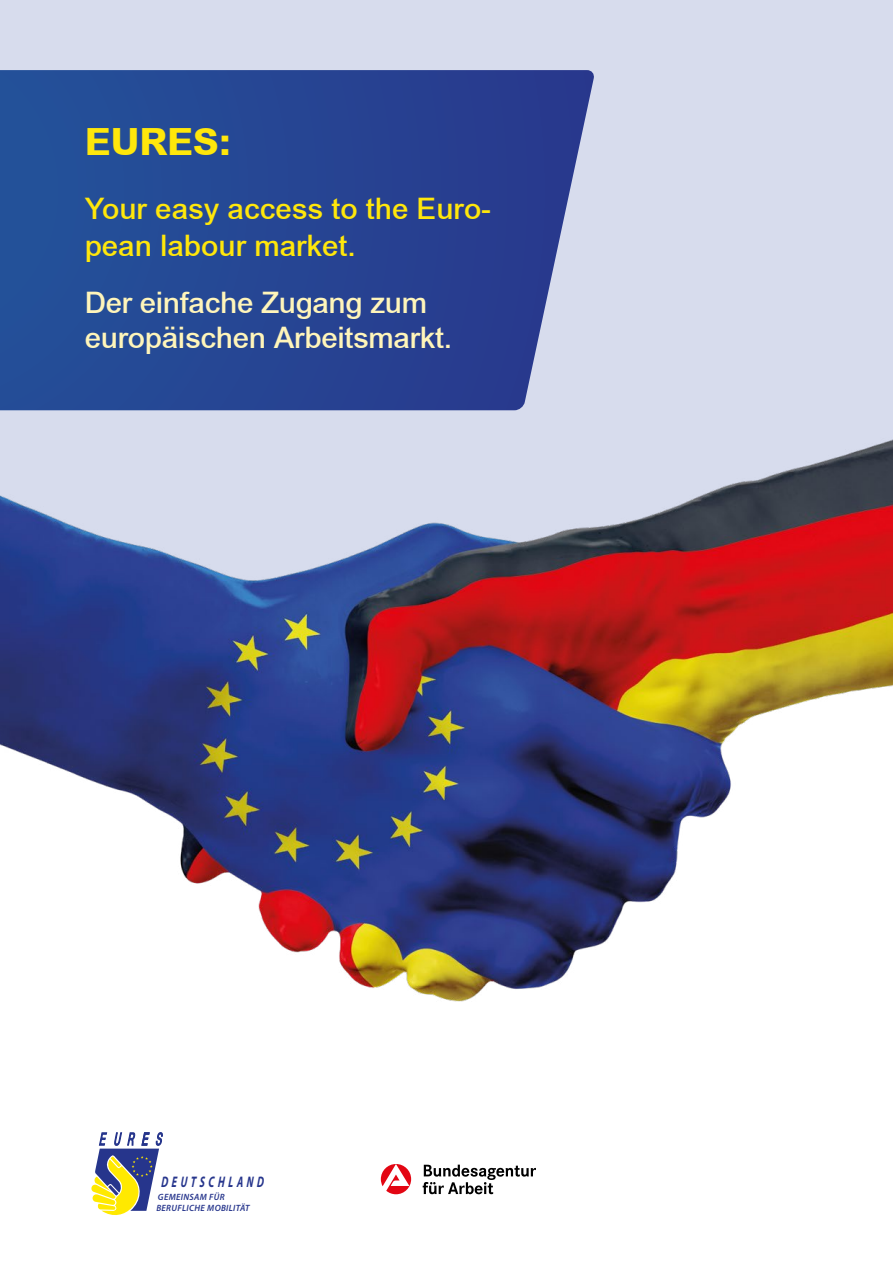
<style>
.page{position:relative;width:893px;height:1263px;background:#fff}
.page>*{position:absolute;margin:0;border:0;box-sizing:border-box;transform-origin:0 0}
.t1{font:800 37.5px "Arial";letter-spacing:-.01em;color:#ffe70b}
.t2{font:500 29.7px/35.1px "Arial";letter-spacing:-.01em;color:#fff5ba}
.t3{font:500 29.7px/37.7px "Arial";color:#ffe70b}
.t4{font:italic 700 15.3px "Myriad Pro";color:#26358c;scale:.66 1}
.t5{font:italic 600 9.15px "Myriad Pro";letter-spacing:.035em;color:#26358c}
</style>
<div class="page">
<div style="left:0;top:0;width:893px;height:631px;background:#d7dced"></div>
<svg style="left:0;top:70px;width:594px;height:340px;background:#304d98"></svg>
<svg style="left:91px;top:1132px;width:72px;height:83px"></svg>
<img style="left:0;top:410px;width:893px;height:592px">
<svg style="left:381px;top:1164px;width:30px;height:30px"></svg>
<svg style="left:423px;top:1164px;width:113px;height:30px"></svg>
<h1 class="t1" style="left:85px;top:119px;width:148px">EURES:</h1>
<h1 class="t3" style="left:85px;top:189px;width:408px">Your easy access to the Euro&shy;pean labour market.</h1>
<h1 class="t2" style="left:85px;top:285px;width:369px">Der einfache Zugang zum europäischen Arbeitsmarkt.</h1>
<p class="t4" style="left:161px;top:1171px;width:159px">DE UT SC HLA ND</p>
<p class="t5" style="left:158px;top:1191px;width:68px">GEMEINSAM FÜR</p>
<p class="t5" style="left:156px;top:1202px;width:95px">BERUFLICHE MOBILITÄT</p>
</div>
